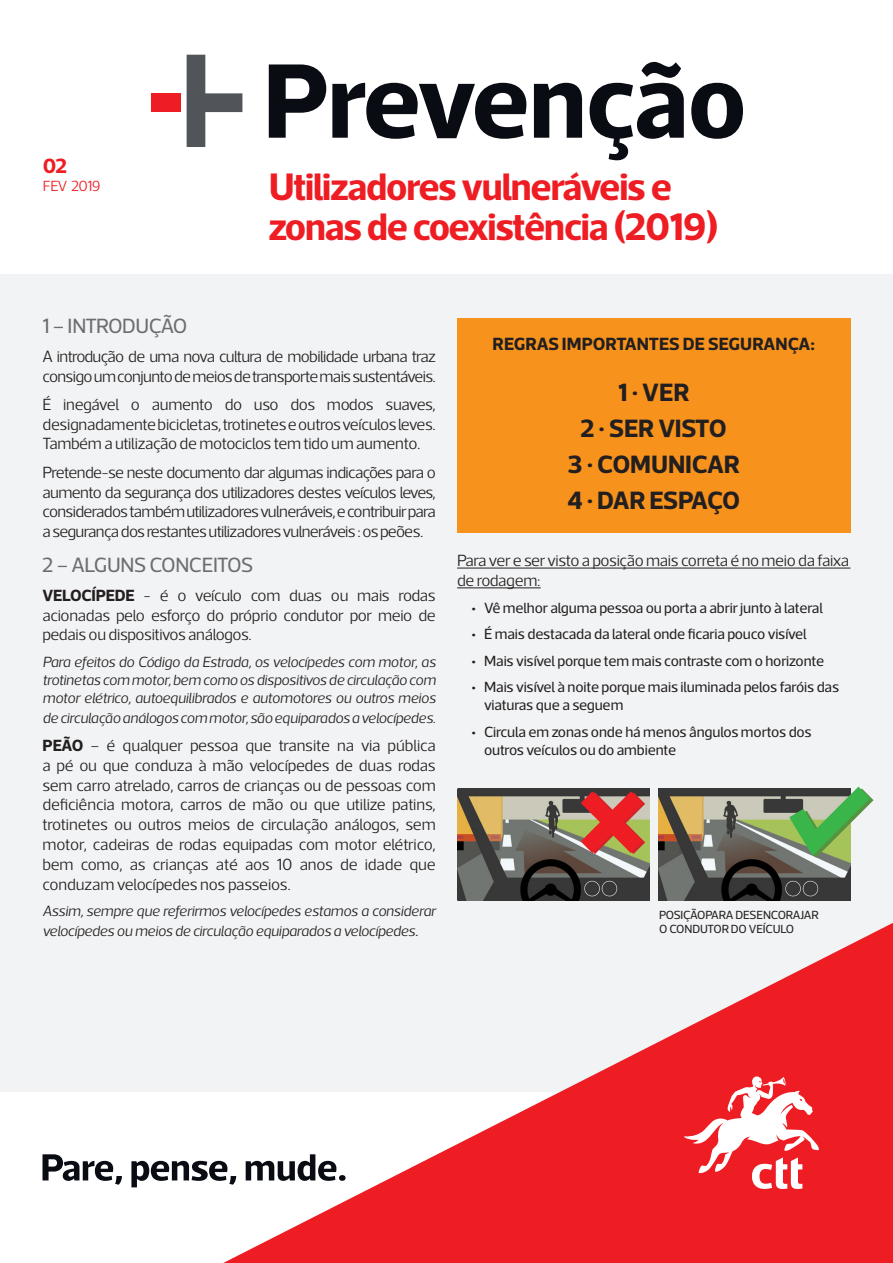
<style>
.page{position:relative;width:893px;height:1263px;background:#fff}
.page>*{position:absolute;margin:0;border:0;box-sizing:border-box;transform-origin:0 0}
.titulo{font:700 39px/40.5px "Acto CTT";letter-spacing:-.03em;color:#ee1d23}
.t1{font:700 25.5px "Acto CTT";letter-spacing:-.005em;color:#231f20}
.t2{font:700 25.5px "Acto CTT";letter-spacing:-.035em;color:#231f20}
.LEAD{font:21px "Acto CTT";letter-spacing:-.025em;color:#6c6d70}
.titulo-2{font:700 21px "Acto CTT";color:#ee1d23}
.t3{font:700 18px "Acto CTT";color:#231f20}
.texto{font:300 16.5px/19.8px "Acto CTT";letter-spacing:-.035em;color:#231f20;text-align:justify}
.texto-2{font:italic 300 15px/18px "Acto CTT";letter-spacing:-.02em;color:#231f20;text-align:justify}
.t4{font:15px/18px "Acto CTT";letter-spacing:-.01em;color:#231f20}
.titulo-3{font:300 15px "Acto CTT";letter-spacing:-.03em;color:#ee1d23}
.t5{font:12px "Acto CTT";letter-spacing:-.01em;color:#231f20}
.s1{font-weight:700}
.s2{font-size:16.5px}
</style>
<div class="page">
<div style="left:0;top:275px;width:893px;height:988px;background:#f2f3f4"></div>
<div style="left:457px;top:318px;width:393px;height:215px;background:#f7931d"></div>
<hr style="left:457px;top:568px;width:393px;height:1px;background:#231f20">
<hr style="left:457px;top:587px;width:84px;height:1px;background:#231f20">
<img style="left:457px;top:788px;width:192px;height:112px">
<img style="left:658px;top:788px;width:192px;height:112px">
<svg style="left:581px;top:791px;width:64px;height:63px;background:#c65544"></svg>
<svg style="left:789px;top:787px;width:84px;height:71px"></svg>
<div style="left:0;top:1093px;width:893px;height:170px;background:#fff"></div>
<svg style="left:223px;top:923px;width:670px;height:340px"></svg>
<svg style="left:684px;top:1075px;width:137px;height:114px"></svg>
<svg style="left:269px;top:64px;width:57px;height:74px"></svg>
<svg style="left:332px;top:83px;width:194px;height:56px"></svg>
<svg style="left:534px;top:83px;width:48px;height:55px"></svg>
<svg style="left:590px;top:62px;width:94px;height:98px"></svg>
<svg style="left:691px;top:83px;width:52px;height:56px"></svg>
<svg style="left:187px;top:55px;width:55px;height:92px"></svg>
<div style="left:151px;top:93px;width:30px;height:19px;background:#ee1d23"></div>
<svg style="left:43px;top:1154px;width:79px;height:31px"></svg>
<svg style="left:131px;top:1161px;width:105px;height:26px"></svg>
<svg style="left:246px;top:1154px;width:90px;height:27px"></svg>
<div style="left:339px;top:1175px;width:7px;height:6px;background:#0a0c14;border-radius:50%"></div>
<p class="titulo-2" style="left:43px;top:153px;width:26px">02</p>
<p class="titulo-3" style="left:43px;top:178px;width:60px">FEV 2019</p>
<p class="titulo" style="left:269px;top:165px;width:452px">Utilizadores vulneráveis e zonas de coexistência (2019)</p>
<p class="LEAD" style="left:43px;top:314px;width:146px">1 – INTRODUÇÃO</p>
<p class="texto" style="left:43px;top:346px;width:395px">A introdução de uma nova cultura de mobilidade urbana traz consigo um conjunto de meios de transporte mais sustentáveis.</p>
<p class="texto" style="left:43px;top:394px;width:395px">É inegável o aumento do uso dos modos suaves, designadamente bicicletas, trotinetes e outros veículos leves.<br>Também a utilização de motociclos tem tido um aumento.</p>
<p class="texto" style="left:43px;top:462px;width:395px">Pretende-se neste documento dar algumas indicações para o aumento da segurança dos utilizadores destes veículos leves, considerados também utilizadores vulneráveis, e contribuir para a segurança dos restantes utilizadores vulneráveis : os peões.</p>
<p class="LEAD" style="left:43px;top:553px;width:212px">2 – ALGUNS CONCEITOS</p>
<p class="texto" style="left:43px;top:585px;width:395px"><span class="s1">VELOCÍPEDE</span> - é o veículo com duas ou mais rodas acionadas pelo esforço do próprio condutor por meio de pedais ou dispositivos análogos.</p>
<p class="texto-2" style="left:43px;top:653px;width:395px">Para efeitos do Código da Estrada, os velocípedes com motor, as trotinetas com motor, bem como os dispositivos de circulação com motor elétrico, autoequilibrados e automotores ou outros meios</p>
<p class="texto-2" style="left:43px;top:708px;width:395px">de circulação análogos com motor, são equiparados a velocípedes.</p>
<p class="texto" style="left:43px;top:735px;width:395px"><span class="s1">PEÃO</span> – é qualquer pessoa que transite na via pública a pé ou que conduza à mão velocípedes de duas rodas sem carro atrelado, carros de crianças ou de pessoas com deficiência motora, carros de mão ou que utilize patins, trotinetes ou outros meios de circulação análogos, sem motor, cadeiras de rodas equipadas com motor elétrico, bem como, as crianças até aos 10 anos de idade que conduzam velocípedes nos passeios.</p>
<p class="texto-2" style="left:43px;top:901px;width:395px;line-height:19.8px">Assim, sempre que referirmos velocípedes estamos a considerar velocípedes ou meios de circulação equiparados a velocípedes<span class="s2">.</span></p>
<p class="t3" style="left:493px;top:333px;width:324px">REGRAS IMPORTANTES DE SEGURANÇA:</p>
<p class="t1" style="left:618px;top:376px;width:73px">1 . VER</p>
<p class="t1" style="left:581px;top:412px;width:148px">2 . SER VISTO</p>
<p class="t1" style="left:568px;top:448px;width:174px">3 . COMUNICAR</p>
<p class="t2" style="left:567px;top:484px;width:174px">4 . DAR ESPAÇO</p>
<p class="texto" style="left:457px;top:551px;width:394px">Para ver e ser visto a posição mais correta é no meio da faixa de rodagem:</p>
<p class="t4" style="left:471px;top:598px;width:353px">• Vê melhor alguma pessoa ou porta a abrir junto à lateral</p>
<p class="t4" style="left:471px;top:625px;width:337px">• É mais destacada da lateral onde ficaria pouco visível</p>
<p class="t4" style="left:471px;top:651px;width:354px">• Mais visível porque tem mais contraste com o horizonte</p>
<p class="t4" style="left:484px;top:678px;width:357px;text-indent:-13px">• Mais visível à noite porque mais iluminada pelos faróis das viaturas que a seguem</p>
<p class="t4" style="left:484px;top:722px;width:329px;text-indent:-13px">• Circula em zonas onde há menos ângulos mortos dos outros veículos ou do ambiente</p>
<p class="t5" style="left:659px;top:908px;width:161px">POSIÇÃOPARA DESENCORAJAR</p>
<p class="t5" style="left:659px;top:922px;width:137px">O CONDUTOR DO VEÍCULO</p>
</div>
